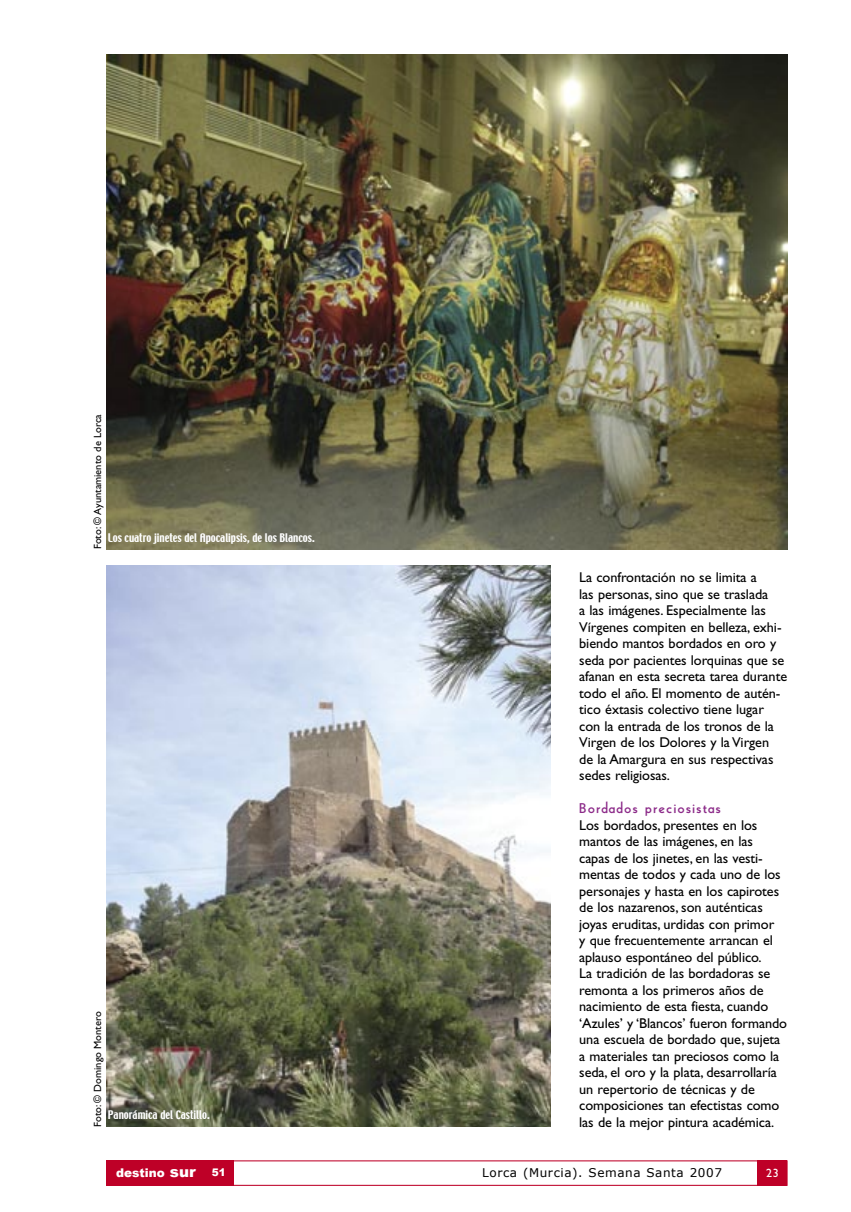
<style>
.page{position:relative;width:851px;height:1212px;background:#fff}
.page>*{position:absolute;margin:0;border:0;box-sizing:border-box;transform-origin:0 0}
.t1{font:16.5px "Cable";letter-spacing:.1em;color:#8c2b89}
.t2{font:14.25px/16.5px "Gill Sans";letter-spacing:-.005em;color:#000}
.t3{font:12px "Verdana";letter-spacing:.05em;color:#000}
.t4{font:900 12px "Arial";color:#fff}
.t5{font:12px "Gill Sans";color:#fff}
.t6{font:10.5px "Techno";color:#fff}
.t7{font:10.5px "Gill Sans";color:#000}
.t8{font:900 10.5px "Arial";color:#fff}
.s1{font-size:15px}
</style>
<div class="page">
<div style="left:107px;top:1160px;width:680px;height:26px;border:1px solid #be0027"></div>
<div style="left:761px;top:1160px;width:26px;height:25px;background:#be0027"></div>
<div style="left:757px;top:1160px;width:29px;height:25px;background:#be0027"></div>
<div style="left:106px;top:1160px;width:128px;height:25px;background:#be0027"></div>
<img style="left:106px;top:566px;width:444px;height:561px">
<img style="left:106px;top:54px;width:681px;height:495px">
<p class="t7" style="left:92px;top:549px;width:136px;rotate:-90deg">Foto: © Ayuntamiento de Lorca</p>
<p class="t6" style="left:108px;top:530px;width:208px">Los cuatro jinetes del Apocalipsis, de los Blancos.</p>
<p class="t7" style="left:92px;top:1127px;width:117px;rotate:-90deg">Foto: © Domingo Montero</p>
<p class="t6" style="left:108px;top:1108px;width:103px">Panorámica del Castillo.</p>
<p class="t2" style="left:579px;top:569px;width:209px">La confrontación no se limita a<br>las personas, sino que se traslada<br>a las imágenes. Especialmente las<br>Vírgenes compiten en belleza, exhi&shy;biendo mantos bordados en oro y seda por pacientes lorquinas que se afanan en esta secreta tarea durante todo el año. El momento de autén&shy;tico éxtasis colectivo tiene lugar con la entrada de los tronos de la<br>Virgen de los Dolores y la Virgen<br>de la Amargura en sus respectivas sedes religiosas.</p>
<p class="t1" style="left:579px;top:800px;width:143px">Bordados preciosistas</p>
<p class="t2" style="left:579px;top:817px;width:203px">Los bordados, presentes en los mantos de las imágenes, en las capas de los jinetes, en las vesti&shy;mentas de todos y cada uno de los personajes y hasta en los capirotes de los nazarenos, son auténticas joyas eruditas, urdidas con primor y que frecuentemente arrancan el aplauso espontáneo del público.</p>
<p class="t2" style="left:579px;top:965px;width:209px">La tradición de las bordadoras se remonta a los primeros años de nacimiento de esta fiesta, cuando ‘Azules’ y ‘Blancos’ fueron formando una escuela de bordado que, sujeta a materiales tan preciosos como la seda, el oro y la plata, desarrollaría un repertorio de técnicas y de composiciones tan efectistas como las de la mejor pintura académica.</p>
<p class="t4" style="left:116px;top:1166px;width:81px">destino <span class="s1">sur</span></p>
<p class="t8" style="left:212px;top:1167px;width:16px">51</p>
<p class="t3" style="left:482px;top:1165px;width:241px">Lorca (Murcia). Semana Santa 2007</p>
<p class="t5" style="left:766px;top:1166px;width:14px">09</p>
<p class="t5" style="left:766px;top:1166px;width:14px">23</p>
</div>
